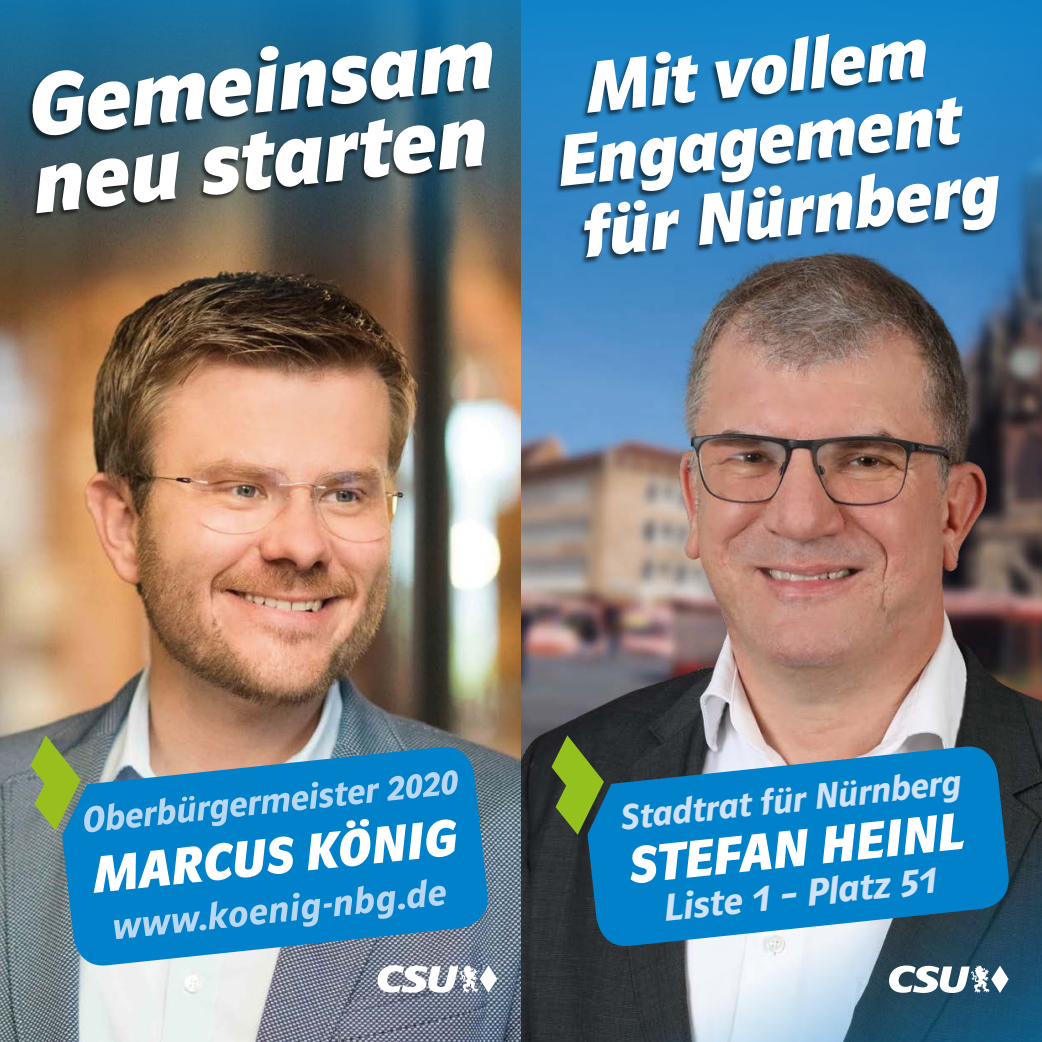
<style>
.page{position:relative;width:1042px;height:1042px;background:#fff}
.page>*{position:absolute;margin:0;border:0;box-sizing:border-box;transform-origin:0 0}
.t1{font:italic 700 75.25px/71.8px "Polo 22";color:#fff;text-align:center}
.t2{font:italic 700 54.25px "Polo 22";color:#fff}
.t3{font:italic 600 39.73px "Polo 22 R";color:#d1e2f6}
.t4{font:italic 600 37.45px "Polo 22 R";color:#d1e2f6}
</style>
<div class="page">
<img style="left:0;top:327px;width:521px;height:715px">
<svg style="left:0;top:0;width:521px;height:327px;background:#515b5b"></svg>
<svg style="left:62px;top:744px;width:429px;height:224px;background:#518db1"></svg>
<svg style="left:30px;top:735px;width:428px;height:204px;background:#4d9ac0"></svg>
<svg style="left:377px;top:965px;width:120px;height:27px"></svg>
<svg style="left:32px;top:41px;width:460px;height:96px"></svg>
<div style="left:31px;top:119px;width:455px;height:101px;background:#000;opacity:.6"></div>
<svg style="left:36px;top:119px;width:449px;height:94px"></svg>
<svg style="left:521px;top:0;width:521px;height:206px;background:#1982c5"></svg>
<img style="left:521px;top:206px;width:521px;height:836px">
<svg style="left:574px;top:754px;width:468px;height:288px;background:#617784"></svg>
<svg style="left:889px;top:965px;width:119px;height:28px"></svg>
<svg style="left:587px;top:743px;width:424px;height:206px;background:#1b7fb7"></svg>
<svg style="left:551px;top:735px;width:53px;height:100px;background:#5c7b2f"></svg>
<div style="left:554px;top:34px;width:446px;height:231px;background:#000;opacity:.6"></div>
<p class="t1" style="left:546px;top:57px;width:439px;rotate:-6deg">Mit vollem<br>Engagement für Nürnberg</p>
<p class="t4" style="left:618px;top:798px;width:344px;rotate:-6deg">Stadtrat für Nürnberg</p>
<p class="t3" style="left:661px;top:887px;width:276px;rotate:-6deg">Liste 1 – Platz 51</p>
<p class="t2" style="left:625px;top:836px;width:338px;rotate:-6deg">STEFAN HEINL</p>
</div>
